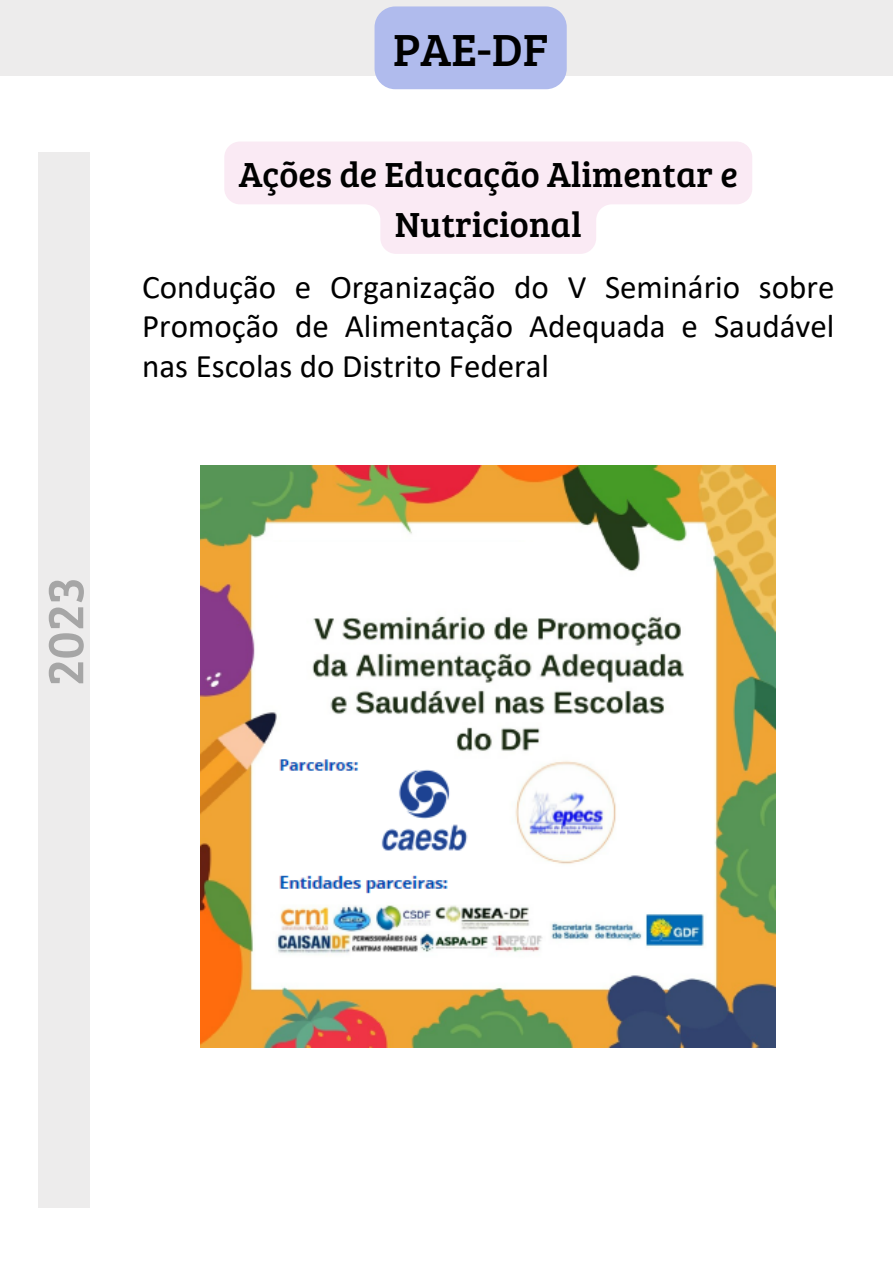
<style>
.page{position:relative;width:893px;height:1264px;background:#fff}
.page>*{position:absolute;margin:0;border:0;box-sizing:border-box;transform-origin:0 0}
.t1{font:52.5px "Bree Serif";color:#a6a6a6}
.t2{font:46.5px "Bree Serif";color:#000}
.t3{font:36px/49.5px "Bree Serif";color:#000;text-align:center}
.t4{font:33px/39.3px "Calibri";color:#000;text-align:justify}
</style>
<div class="page">
<div style="left:38px;top:152px;width:51px;height:1055px;background:#edecec"></div>
<div style="left:0;top:0;width:892px;height:75px;background:#edecec"></div>
<img style="left:200px;top:465px;width:575px;height:582px">
<div style="left:374px;top:6px;width:192px;height:83px;background:#b0bbed"></div>
<svg style="left:224px;top:142px;width:528px;height:112px;fill:#faeaf4"></svg>
<p class="t2" style="left:393px;top:16px;width:156px">PAE-DF</p>
<p class="t3" style="left:239px;top:148px;width:500px">Ações de Educação Alimentar e<br>Nutricional</p>
<p class="t4" style="left:142px;top:270px;width:693px">Condução e Organização do V Seminário sobre Promoção de Alimentação Adequada e Saudável nas Escolas do Distrito Federal</p>
<p class="t1" style="left:27px;top:686px;width:111px;rotate:-90deg">2023</p>
</div>
